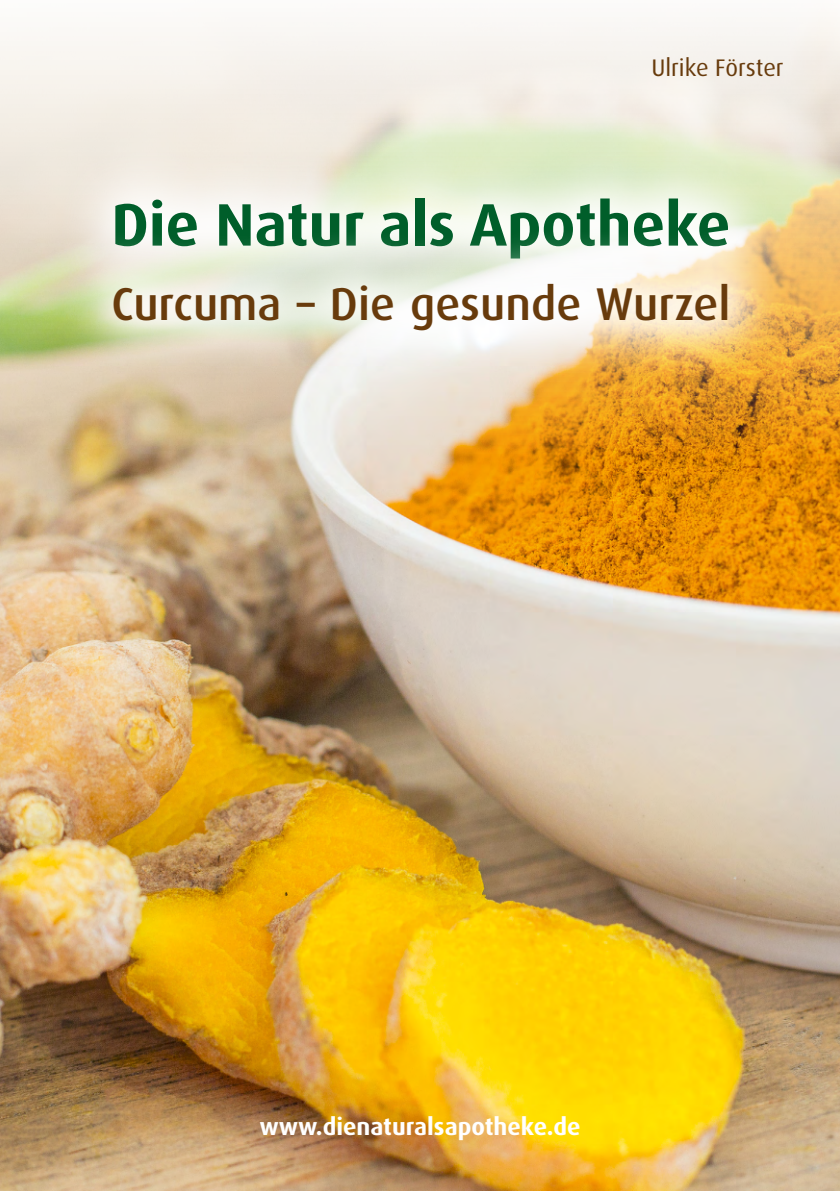
<style>
.page{position:relative;width:840px;height:1191px;background:#fff}
.page>*{position:absolute;margin:0;border:0;box-sizing:border-box;transform-origin:0 0}
.Titel_Hauptüberschri{font:700 60px "Dax Pro";color:#005e2a}
.Titel_Sub-Überschrif{font:500 46px "Dax Pro";color:#683b0c}
.Titel_Hauptüberschri-2{font:700 24px "Dax Pro";color:#fff}
.Titel_Ulrike_Förster{font:24px "Dax Pro";color:#683b0c}
</style>
<div class="page">
<img style="left:0;top:17px;width:839px;height:1174px">
<svg style="left:55px;top:140px;width:731px;height:85px"></svg>
<svg style="left:54px;top:225px;width:733px;height:165px"></svg>
<p class="Titel_Ulrike_Förster" style="left:651px;top:52px;width:134px">Ulrike Förster</p>
<p class="Titel_Hauptüberschri" style="left:111px;top:186px;width:620px">Die Natur als Apotheke</p>
<p class="Titel_Sub-Überschrif" style="left:111px;top:274px;width:620px">Curcuma – Die gesunde Wurzel</p>
<p class="Titel_Hauptüberschri-2" style="left:259px;top:1111px;width:322px">www.dienaturalsapotheke.de</p>
</div>
